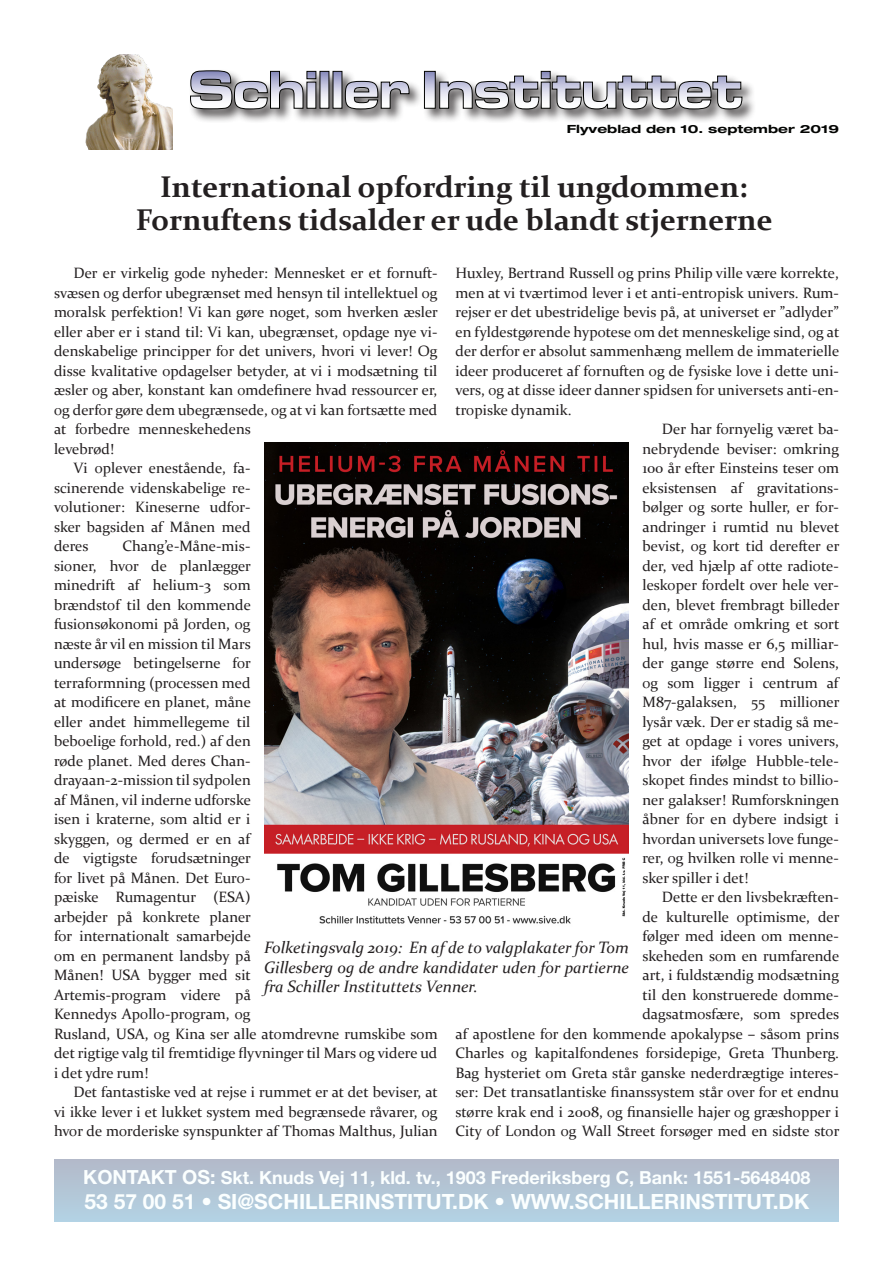
<style>
.page{position:relative;width:893px;height:1263px;background:#fff}
.page>*{position:absolute;margin:0;border:0;box-sizing:border-box;transform-origin:0 0}
.t1{font:700 30px "Constantia";color:#231f20}
.t2{font:700 21px "Helvetica Neue LT Std";color:#fbffff}
.t3{font:700 18px "Helvetica Neue LT Std";color:#fbffff}
.t4{font:italic 16.5px/19.5px "Constantia";color:#231f20;text-align:justify}
.t5{font:15px/19.5px "Constantia";color:#231f20;text-align:justify}
.t6{font:700 expanded 11.25px "Helvetica Neue LT Std";color:#040503;scale:1.16 1}
.s1{font-size:19.5px}
.s2{font-weight:400}
</style>
<div class="page">
<div style="left:189px;top:69px;width:567px;height:54px;background:#231f20;opacity:.75"></div>
<svg style="left:190px;top:70px;width:552px;height:39px"></svg>
<img style="left:85px;top:54px;width:88px;height:96px">
<div style="left:54px;top:1160px;width:785px;height:62px;background:linear-gradient(to right,#b3c6d7,#b3c6d7)"></div>
<img style="left:264px;top:442px;width:365px;height:482px">
<p class="t6" style="left:567px;top:122px;width:236px">Flyveblad den 10. september 2019</p>
<p class="t1" style="left:160px;top:166px;width:589px">International opfordring til ungdommen:</p>
<p class="t1" style="left:136px;top:199px;width:639px">Fornuftens tidsalder er ude blandt stjernerne</p>
<p class="t5" style="left:54px;top:263px;width:385px;text-align:left;text-indent:20px">Der er virkelig gode nyheder: Mennesket er et fornuft&shy;svæsen og derfor ubegrænset med hensyn til intellektuel og moralsk perfektion! Vi kan gøre noget, som hverken æsler eller aber er i stand til: Vi kan, ubegrænset, opdage nye vi&shy;denskabelige principper for det univers, hvori vi lever! Og disse kvalitative opdagelser betyder, at vi i modsætning til æsler og aber, konstant kan omdefinere hvad ressourcer er, og derfor gøre dem ubegrænsede, og at vi kan fortsætte med at forbedre menneskehedens<br>levebrød!</p>
<p class="t5" style="left:54px;top:458px;width:198px;text-indent:20px">Vi oplever enestående, fa&shy;scinerende videnskabelige re&shy;volutioner: Kineserne udfor&shy;sker bagsiden af Månen med deres</p>
<p class="t5" style="left:455px;top:263px;width:385px">Huxley, Bertrand Russell og prins Philip ville være korrekte, men at vi tværtimod lever i et anti-entropisk univers. Rum&shy;rejser er det ubestridelige bevis på, at universet er ”adlyder” en fyldestgørende hypotese om det menneskelige sind, og at der derfor er absolut sammenhæng mellem de immaterielle ideer produceret af fornuften og de fysiske love i dette uni&shy;vers, og at disse ideer danner spidsen for universets anti-en&shy;tropiske dynamik.</p>
<p class="t5" style="left:642px;top:419px;width:199px;text-indent:20px">Der har fornyelig været ba&shy;nebrydende beviser: omkring 100 år efter Einsteins teser om eksistensen af gravitations&shy;bølger og sorte huller, er for&shy;andringer i rumtid nu blevet bevist, og kort tid derefter er der, ved hjælp af otte radiote&shy;leskoper fordelt over hele ver&shy;den, blevet frembragt billeder af et område omkring et sort hul, hvis masse er 6,5 milliar&shy;der gange større end Solens, og som ligger i centrum af M87-galaksen, 55 millioner lysår væk. Der er stadig så me&shy;get at opdage i vores univers, hvor der ifølge Hubble-tele&shy;skopet findes mindst to billio&shy;ner galakser! Rumforskningen åbner for en dybere indsigt i hvordan universets love funge&shy;rer, og hvilken rolle vi menne&shy;sker spiller i det!</p>
<p class="t5" style="left:455px;top:887px;width:385px;text-align:right">Dette er den livsbekræften-<br>de kulturelle optimisme, der<br>følger med ideen om menne-<br>skeheden som en rumfarende<br>art, i fuldstændig modsætning<br>til den konstruerede domme-<br>dagsatmosfære, som spredes<br>af apostlene for den kommende apokalypse – såsom prins Charles og kapitalfondenes forsidepige, Greta Thunberg.<br>Bag hysteriet om Greta står ganske nederdrægtige interes&shy;ser: Det transatlantiske finanssystem står over for et endnu større krak end i 2008, og finansielle hajer og græshopper i City of London og Wall Street forsøger med en sidste stor</p>
<p class="t5" style="left:54px;top:536px;width:385px;text-align:left;text-indent:68px">Chang’e-Måne-mis-<br>sioner, hvor de planlægger<br>minedrift af helium-3 som<br>brændstof til den kommende<br>fusionsøkonomi på Jorden, og<br>næste år vil en mission til Mars<br>undersøge betingelserne for<br>terraformning (processen med<br>at modificere en planet, måne<br>eller andet himmellegeme til<br>beboelige forhold, red.) af den<br>røde planet. Med deres Chan-<br>drayaan-2-mission til sydpolen<br>af Månen, vil inderne udforske<br>isen i kraterne, som altid er i<br>skyggen, og dermed er en af<br>de vigtigste forudsætninger<br>for livet på Månen. Det Euro-<br>pæiske Rumagentur (ESA)<br>arbejder på konkrete planer<br>for internationalt samarbejde<br>om en permanent landsby på<br>Månen! USA bygger med sit<br>Artemis-program videre på<br>Kennedys Apollo-program, og<br>Rusland, USA, og Kina ser alle atomdrevne rumskibe som det rigtige valg til fremtidige flyvninger til Mars og videre ud i det ydre rum!</p>
<p class="t5" style="left:54px;top:1082px;width:385px;text-indent:20px">Det fantastiske ved at rejse i rummet er at det beviser, at vi ikke lever i et lukket system med begrænsede råvarer, og hvor de morderiske synspunkter af Thomas Malthus, Julian</p>
<p class="t4" style="left:264px;top:937px;width:366px">Folketingsvalg 2019: En af de to valgplakater for Tom Gillesberg og de andre kandidater uden for partierne fra Schiller Instituttets Venner.</p>
<p class="t3" style="left:83px;top:1166px;width:729px"><span class="s1">KONTAKT OS:</span> Skt. Knuds Vej 11, kld. tv., 1903 Frederiksberg C, Bank: 1551-5648408</p>
<p class="t2" style="left:85px;top:1189px;width:726px">53 57 00 51 <span class="s2">•</span> SI@SCHILLERINSTITUT.DK <span class="s2">•</span> WWW.SCHILLERINSTITUT.DK</p>
</div>
